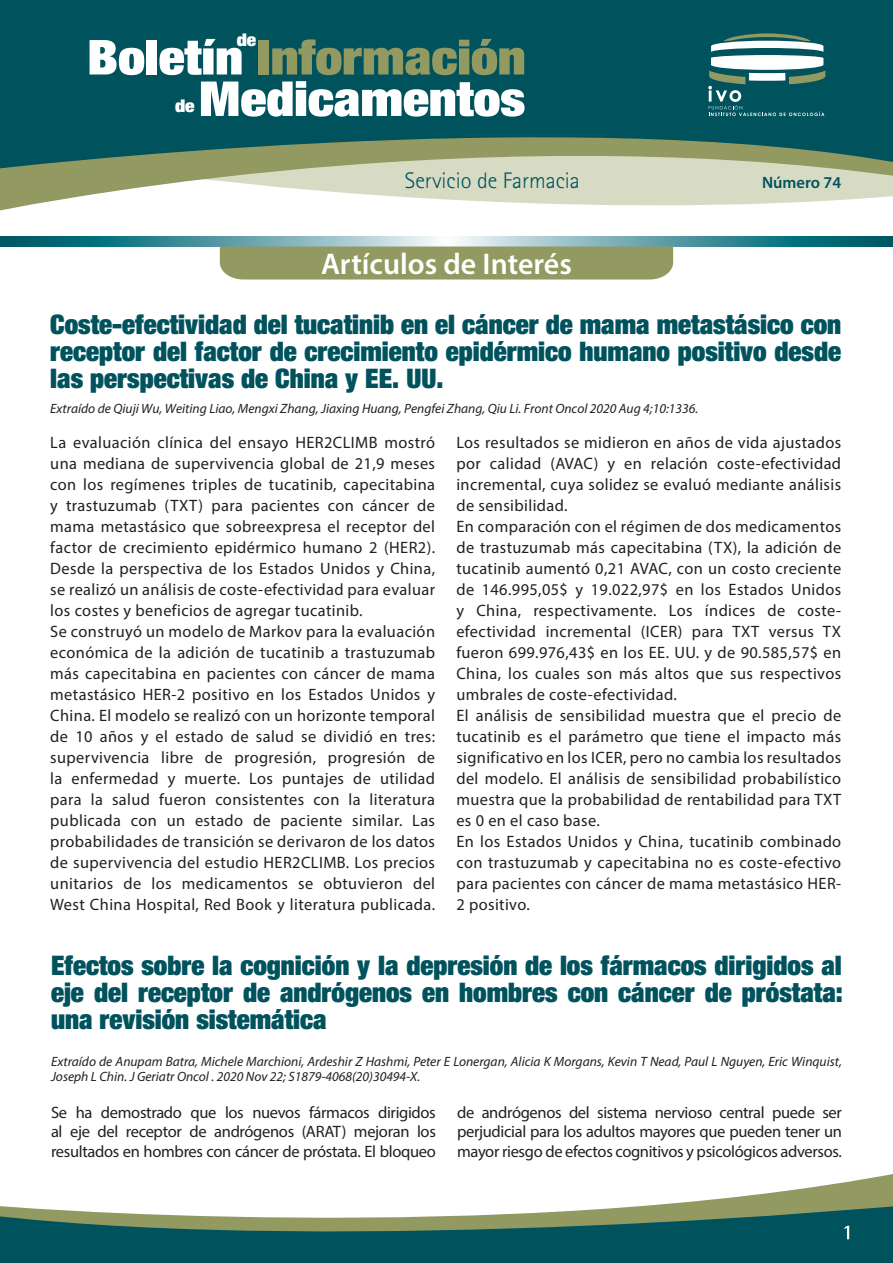
<style>
.page{position:relative;width:893px;height:1263px;background:#fff}
.page>*{position:absolute;margin:0;border:0;box-sizing:border-box;transform-origin:0 0}
.t1{font:900 expanded 48.15px/41.4px "Helvetica Neue";color:#fff;text-align:right;scale:1.11 1}
.t2{font:600 30px "Myriad Pro";color:#fff}
.t3{font:900 expanded 27px/27px "Helvetica Neue";color:#00525d;text-align:justify}
.t4{font:300 22.5px "Rotis Sans Serif";color:#00525d}
.t5{font:900 expanded 17.55px "Helvetica Neue";color:#fff;scale:1.11 1}
.t6{font:16.5px/21px "Myriad Pro";letter-spacing:.025em;color:#231f20;text-align:justify}
.t7{font:600 16.5px "Myriad Pro";color:#00525d}
.t8{font:italic 13.5px/15px "Myriad Pro";color:#231f20}
.s1{color:#929961}
</style>
<div class="page">
<div style="left:0;top:1257px;width:893px;height:6px;background:#00525d"></div>
<div style="left:0;top:0;width:893px;height:177px;background:#00525d"></div>
<svg style="left:0;top:116px;width:893px;height:95px"></svg>
<svg style="left:708px;top:33px;width:117px;height:83px"></svg>
<svg style="left:0;top:1174px;width:893px;height:83px"></svg>
<svg style="left:844px;top:1226px;width:5px;height:13px"></svg>
<div style="left:603px;top:174px;width:240px;height:20px;border:2px solid #d8dbc4"></div>
<svg style="left:0;top:236px;width:893px;height:10px;background:#5f9fa8"></svg>
<div style="left:220px;top:246px;width:453px;height:33px;background:#929961"></div>
<p class="t5" style="left:237px;top:28px;width:19px">de</p>
<h1 class="t1" style="left:87px;top:35px;width:396px">Boletín <span class="s1">Información<br></span>Medicamentos</h1>
<p class="t5" style="left:175px;top:94px;width:19px">de</p>
<h3 class="t4" style="left:405px;top:168px;width:176px">Servicio de Farmacia</h3>
<p class="t7" style="left:762px;top:172px;width:81px">Número 74</p>
<p class="t2" style="left:321px;top:245px;width:252px">Artículos de Interés</p>
<p class="t3" style="left:50px;top:311px;width:792px">Coste-efectividad del tucatinib en el cáncer de mama metastásico con receptor del factor de crecimiento epidérmico humano positivo desde las perspectivas de China y EE. UU.</p>
<p class="t8" style="left:50px;top:401px;width:649px">Extraído de Qiuji Wu, Weiting Liao, Mengxi Zhang, Jiaxing Huang, Pengfei Zhang, Qiu Li. Front Oncol 2020 Aug 4;10:1336.</p>
<p class="t6" style="left:50px;top:432px;width:386px">La evaluación clínica del ensayo HER2CLIMB mostró una mediana de supervivencia global de 21,9 meses con los regímenes triples de tucatinib, capecitabina y trastuzumab (TXT) para pacientes con cáncer de mama metastásico que sobreexpresa el receptor del factor de crecimiento epidérmico humano 2 (HER2).<br>Desde la perspectiva de los Estados Unidos y China, se realizó un análisis de coste-efectividad para evaluar los costes y beneficios de agregar tucatinib.</p>
<p class="t6" style="left:50px;top:621px;width:386px">Se construyó un modelo de Markov para la evaluación económica de la adición de tucatinib a trastuzumab más capecitabina en pacientes con cáncer de mama metastásico HER-2 positivo en los Estados Unidos y China. El modelo se realizó con un horizonte temporal de 10 años y el estado de salud se dividió en tres: supervivencia libre de progresión, progresión de la enfermedad y muerte. Los puntajes de utilidad para la salud fueron consistentes con la literatura publicada con un estado de paciente similar. Las probabilidades de transición se derivaron de los datos de supervivencia del estudio HER2CLIMB. Los precios unitarios de los medicamentos se obtuvieron del West China Hospital, Red Book y literatura publicada.</p>
<p class="t6" style="left:456px;top:432px;width:386px">Los resultados se midieron en años de vida ajustados por calidad (AVAC) y en relación coste-efectividad incremental, cuya solidez se evaluó mediante análisis de sensibilidad.</p>
<p class="t6" style="left:456px;top:516px;width:386px">En comparación con el régimen de dos medicamentos de trastuzumab más capecitabina (TX), la adición de tucatinib aumentó 0,21 AVAC, con un costo creciente de 146.995,05$ y 19.022,97$ en los Estados Unidos y China, respectivamente. Los índices de coste&shy;efectividad incremental (ICER) para TXT versus TX fueron 699.976,43$ en los EE. UU. y de 90.585,57$ en China, los cuales son más altos que sus respectivos umbrales de coste-efectividad.</p>
<p class="t6" style="left:456px;top:705px;width:386px">El análisis de sensibilidad muestra que el precio de tucatinib es el parámetro que tiene el impacto más significativo en los ICER, pero no cambia los resultados del modelo. El análisis de sensibilidad probabilístico muestra que la probabilidad de rentabilidad para TXT es 0 en el caso base.</p>
<p class="t6" style="left:456px;top:831px;width:386px">En los Estados Unidos y China, tucatinib combinado con trastuzumab y capecitabina no es coste-efectivo para pacientes con cáncer de mama metastásico HER-2 positivo.</p>
<p class="t3" style="left:51px;top:952px;width:793px">Efectos sobre la cognición y la depresión de los fármacos dirigidos al eje del receptor de andrógenos en hombres con cáncer de próstata: una revisión sistemática</p>
<p class="t8" style="left:51px;top:1054px;width:792px">Extraído de Anupam Batra, Michele Marchioni, Ardeshir Z Hashmi, Peter E Lonergan, Alicia K Morgans, Kevin T Nead, Paul L Nguyen, Eric Winquist,<br>Joseph L Chin. J Geriatr Oncol . 2020 Nov 22; S1879-4068(20)30494-X.</p>
<p class="t6" style="left:51px;top:1102px;width:386px;line-height:19.5px">Se ha demostrado que los nuevos fármacos dirigidos al eje del receptor de andrógenos (ARAT) mejoran los resultados en hombres con cáncer de próstata. El bloqueo</p>
<p class="t6" style="left:457px;top:1102px;width:386px;line-height:19.5px">de andrógenos del sistema nervioso central puede ser perjudicial para los adultos mayores que pueden tener un mayor riesgo de efectos cognitivos y psicológicos adversos.</p>
</div>
